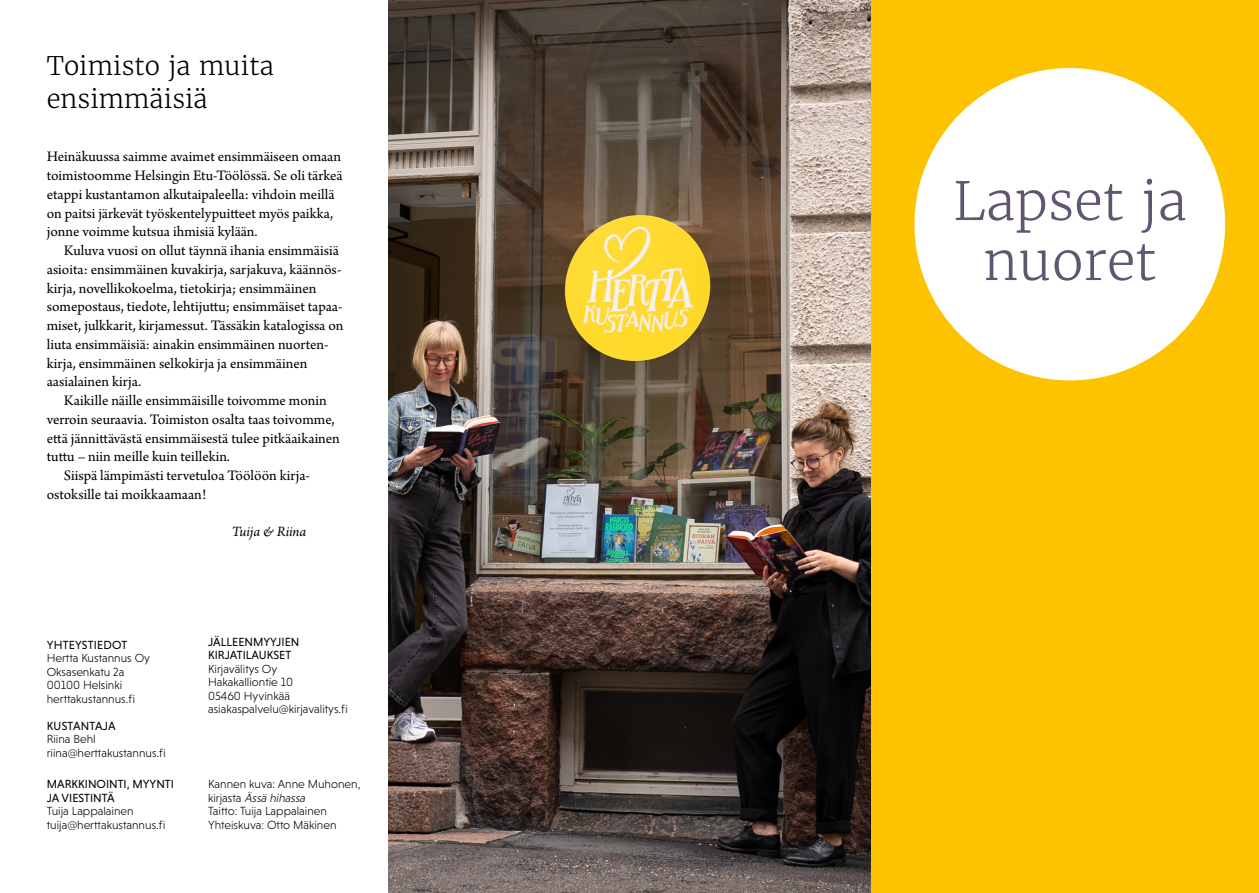
<style>
.page{position:relative;width:1259px;height:893px;background:#fff}
.page>*{position:absolute;margin:0;border:0;box-sizing:border-box;transform-origin:0 0}
.t1{font:300 52.5px/60px "Merriweather";color:#625571;text-align:center}
.t2{font:300 25.5px/33px "Merriweather";color:#000}
.t3{font:15.3px/18.8px "Arno Pro";color:#000}
.t4{font:italic 15px "Arno Pro";letter-spacing:-.005em;color:#000}
.t5{font:300 12px/13.5px "Niveau Grotesk";color:#000}
.t6{font:12px/13.5px "Niveau Grotesk";color:#000}
.s1{font-style:italic}
</style>
<div class="page">
<div style="left:629px;top:0;width:630px;height:893px;background:#fdc300"></div>
<div style="left:914px;top:68px;width:311px;height:312px;background:#fff;border-radius:50%"></div>
<img style="left:388px;top:0;width:482px;height:893px">
<h2 class="t2" style="left:47px;top:50px;width:229px">Toimisto ja muita ensimmäisiä</h2>
<p class="t3" style="left:47px;top:148px;width:297px">Heinäkuussa saimme avaimet ensimmäiseen omaan toimistoomme Helsingin Etu-Töölössä. Se oli tärkeä etappi kustantamon alkutaipaleella: vihdoin meillä on paitsi järkevät työskentelypuitteet myös paikka, jonne voimme kutsua ihmisiä kylään.</p>
<p class="t3" style="left:47px;top:242px;width:298px;text-indent:17px">Kuluva vuosi on ollut täynnä ihania ensimmäisiä asioita: ensimmäinen kuvakirja, sarjakuva, käännös&shy;kirja, novellikokoelma, tietokirja; ensimmäinen somepostaus, tiedote, lehtijuttu; ensimmäiset tapaa&shy;miset, julkkarit, kirjamessut. Tässäkin katalogissa on liuta ensimmäisiä: ainakin ensimmäinen nuorten&shy;kirja, ensimmäinen selkokirja ja ensimmäinen aasialainen kirja.</p>
<p class="t3" style="left:64px;top:392px;width:264px">Kaikille näille ensimmäisille toivomme monin</p>
<p class="t3" style="left:47px;top:411px;width:289px">verroin seuraavia. Toimiston osalta taas toivomme,</p>
<p class="t3" style="left:47px;top:429px;width:295px">että jännittävästä ensimmäisestä tulee pitkäaikainen</p>
<p class="t3" style="left:47px;top:448px;width:185px">tuttu – niin meille kuin teillekin.</p>
<p class="t3" style="left:64px;top:467px;width:246px">Siispä lämpimästi tervetuloa Töölöön kirja-</p>
<p class="t3" style="left:47px;top:486px;width:161px">ostoksille tai moikkaamaan!</p>
<p class="t4" style="left:232px;top:523px;width:76px">Tuija &amp; Riina</p>
<p class="t6" style="left:47px;top:638px;width:82px">YHTEYSTIEDOT</p>
<p class="t5" style="left:47px;top:651px;width:105px">Hertta Kustannus Oy<br>Oksasenkatu 2a<br>00100 Helsinki herttakustannus.fi</p>
<p class="t6" style="left:47px;top:719px;width:70px">KUSTANTAJA</p>
<p class="t5" style="left:47px;top:732px;width:121px">Riina Behl riina@herttakustannus.fi</p>
<p class="t6" style="left:47px;top:777px;width:129px">MARKKINOINTI, MYYNTI<br>JA VIESTINTÄ</p>
<p class="t5" style="left:47px;top:804px;width:120px">Tuija Lappalainen tuija@herttakustannus.fi</p>
<p class="t6" style="left:208px;top:635px;width:93px">JÄLLEENMYYJIEN<br>KIRJATILAUKSET</p>
<p class="t5" style="left:208px;top:662px;width:141px">Kirjavälitys Oy<br>Hakakalliontie 10<br>05460 Hyvinkää asiakaspalvelu@kirjavalitys.fi</p>
<p class="t5" style="left:208px;top:777px;width:154px">Kannen kuva: Anne Muhonen, k i rj a s t a <span class="s1">Ässä hihassa<br></span>Taitto: Tuija Lappalainen<br>Yhteiskuva: Otto Mäkinen</p>
<h1 class="t1" style="left:953px;top:171px;width:236px">Lapset ja nuoret</h1>
</div>
